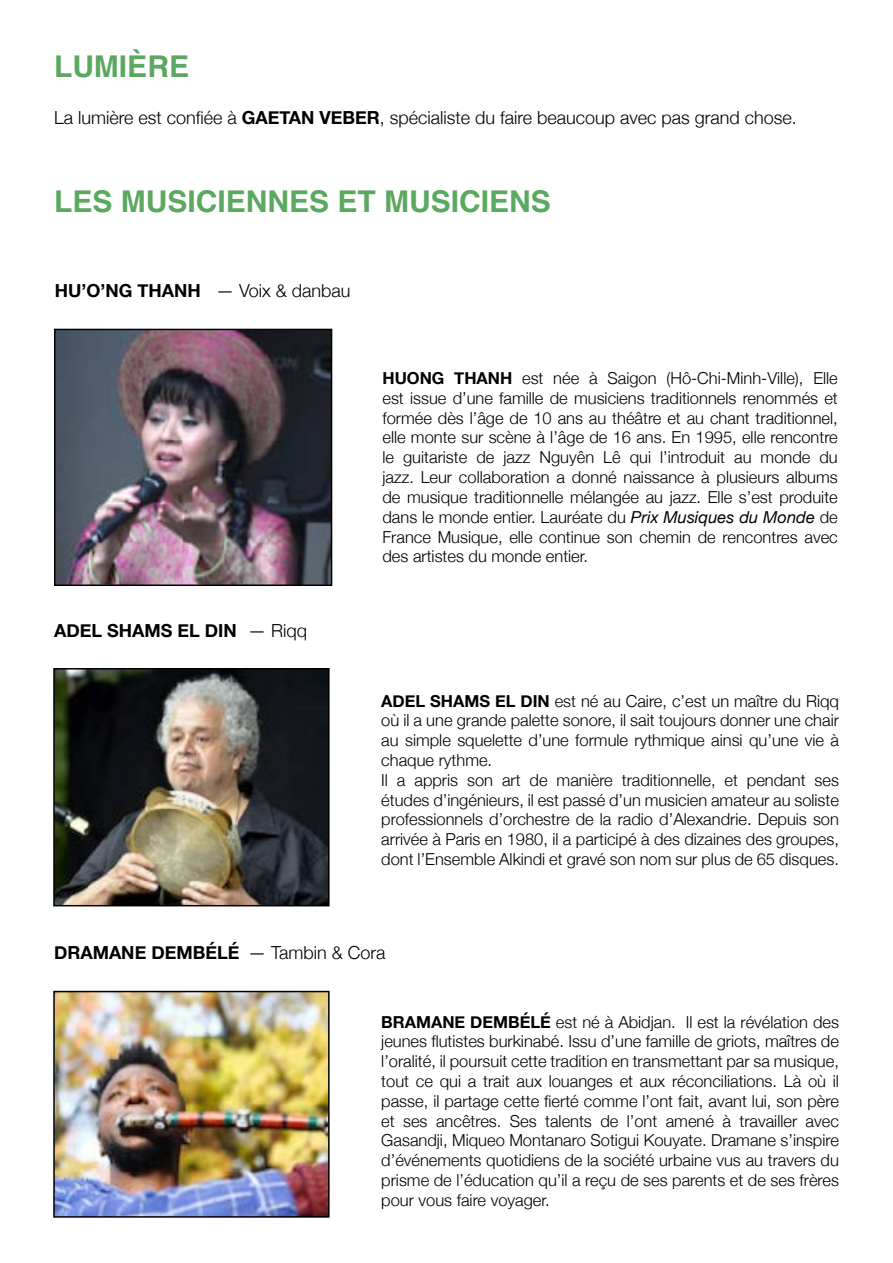
<style>
.page{position:relative;width:893px;height:1263px;background:#fff}
.page>*{position:absolute;margin:0;border:0;box-sizing:border-box;transform-origin:0 0}
.t1{font:700 30px "Helvetica";color:#5ba860}
.t2{font:300 18px "Helvetica Neue";color:#000}
.t3{font:700 18px "Helvetica Neue";color:#000}
.t4{font:300 16.5px/19.8px "Helvetica Neue";color:#000;text-align:justify}
.s1{font-weight:700}
.s2{font-weight:300}
.s3{font-weight:400;font-style:italic}
</style>
<div class="page">
<img style="left:57px;top:332px;width:272px;height:251px">
<div style="left:54px;top:329px;width:278px;height:257px;border:2px solid #000"></div>
<img style="left:56px;top:671px;width:271px;height:232px">
<div style="left:53px;top:668px;width:277px;height:238px;border:2px solid #000"></div>
<img style="left:56px;top:994px;width:271px;height:221px">
<div style="left:53px;top:991px;width:277px;height:227px;border:2px solid #000"></div>
<h1 class="t1" style="left:54px;top:42px;width:136px">LUMIÈRE</h1>
<p class="t2" style="left:54px;top:103px;width:744px">La lumière est confiée à <span class="s1">GAETAN VEBER</span>, spécialiste du faire beaucoup avec pas grand chose.</p>
<h1 class="t1" style="left:54px;top:178px;width:498px">LES MUSICIENNES ET MUSICIENS</h1>
<p class="t3" style="left:55px;top:277px;width:297px">HU’O’NG THANH <span class="s2">— Voix &amp; danbau</span></p>
<p class="t3" style="left:54px;top:616px;width:255px">ADEL SHAMS EL DIN <span class="s2">— Riqq</span></p>
<p class="t4" style="left:382px;top:367px;width:457px"><span class="s1">HUONG THANH</span> est née à Saigon (Hô-Chi-Minh-Ville), Elle est issue d’une famille de musiciens traditionnels renommés et formée dès l’âge de 10 ans au théâtre et au chant traditionnel, elle monte sur scène à l’âge de 16 ans. En 1995, elle rencontre le guitariste de jazz Nguyên Lê qui l’introduit au monde du jazz. Leur collaboration a donné naissance à plusieurs albums de musique traditionnelle mélangée au jazz. Elle s’est produite dans le monde entier. Lauréate du <span class="s3">Prix Musiques du Monde</span> de France Musique, elle continue son chemin de rencontres avec des artistes du monde entier.</p>
<p class="t4" style="left:381px;top:689px;width:459px;text-align:left"><span class="s1">ADEL SHAMS EL DIN</span> est né au Caire, c’est un maître du Riqq où il a une grande palette sonore, il sait toujours donner une chair au simple squelette d’une formule rythmique ainsi qu’une vie à chaque rythme.<br>Il a appris son art de manière traditionnelle, et pendant ses études d’ingénieurs, il est passé d’un musicien amateur au soliste professionnels d’orchestre de la radio d’Alexandrie. Depuis son arrivée à Paris en 1980, il a participé à des dizaines des groupes, dont l’Ensemble Alkindi et gravé son nom sur plus de 65 disques.</p>
<p class="t3" style="left:54px;top:939px;width:333px">DRAMANE DEMBÉLÉ <span class="s2">— Tambin &amp; Cora</span></p>
<p class="t4" style="left:381px;top:1010px;width:459px"><span class="s1">BRAMANE DEMBÉLÉ</span> est né à Abidjan. Il est la révélation des jeunes flutistes burkinabé. Issu d’une famille de griots, maîtres de l’oralité, il poursuit cette tradition en transmettant par sa musique, tout ce qui a trait aux louanges et aux réconciliations. Là où il passe, il partage cette fierté comme l’ont fait, avant lui, son père et ses ancêtres. Ses talents de l’ont amené à travailler avec Gasandji, Miqueo Montanaro Sotigui Kouyate. Dramane s’inspire d’événements quotidiens de la société urbaine vus au travers du prisme de l’éducation qu’il a reçu de ses parents et de ses frères pour vous faire voyager.</p>
</div>
